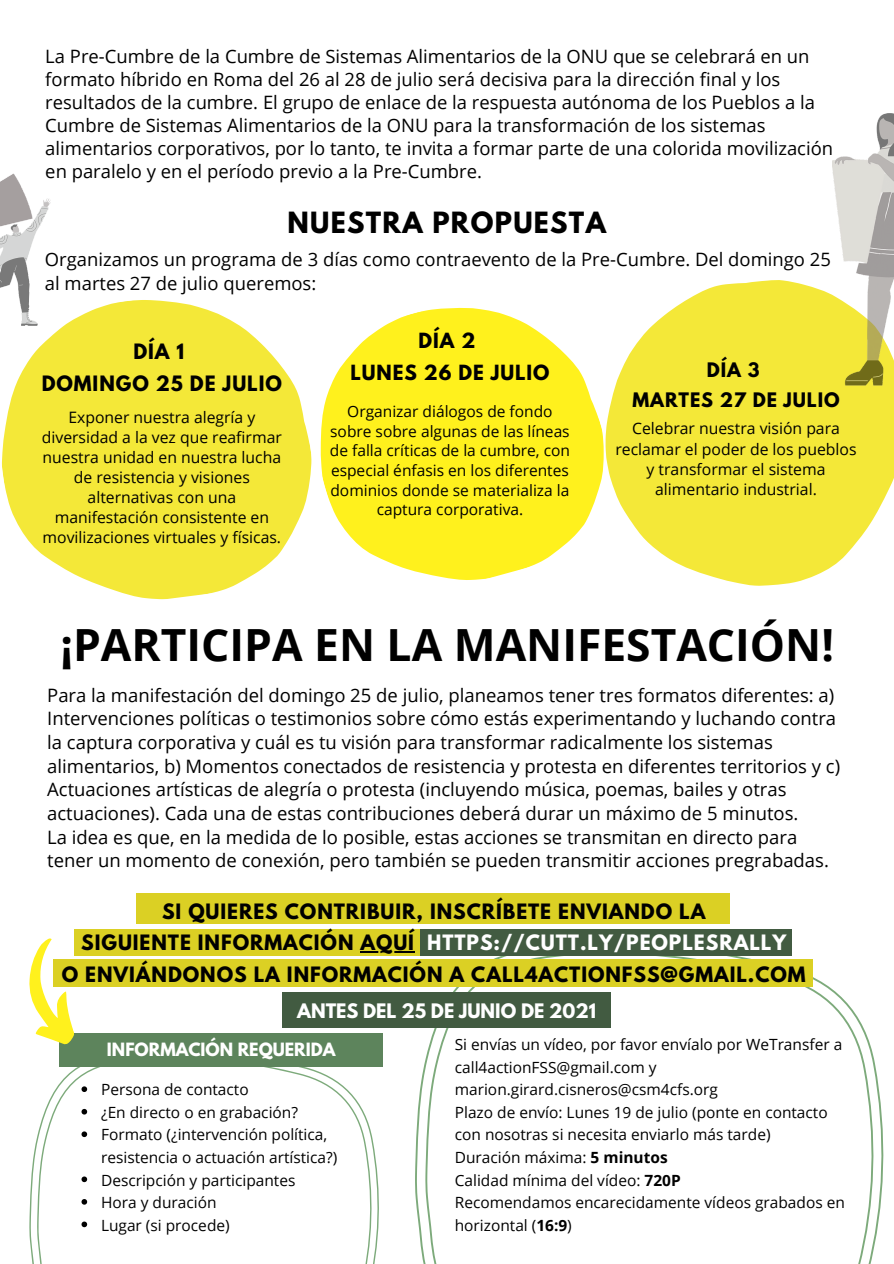
<style>
.page{position:relative;width:894px;height:1264px;background:#fff}
.page>*{position:absolute;margin:0;border:0;box-sizing:border-box;transform-origin:0 0}
.t1{font:700 44.4px "Open Sans";color:#000}
.t2{font:700 25.95px "League Spartan";letter-spacing:.05em;color:#000}
.t3{font:700 18.75px "League Spartan";letter-spacing:.05em;color:#000}
.t4{font:700 18.75px "League Spartan";letter-spacing:.05em;color:#fff}
.t5{font:700 18.6px "League Spartan";letter-spacing:.05em;color:#000}
.t6{font:18.45px/23.1px "Open Sans";color:#000}
.t7{font:700 17.7px "League Spartan";color:#fff}
.t8{font:700 17.7px "League Spartan";letter-spacing:.05em;color:#000}
.t9{font:700 16.2px "League Spartan";color:#fff}
.t10{font:15.75px/20px "Open Sans";color:#000;text-align:center}
.t11{font:15.6px/19.6px "Open Sans";color:#000;text-align:center}
.t12{font:15.45px/22.5px "Open Sans";color:#000}
.s1{color:#000}
.s2{font-weight:700}
</style>
<div class="page">
<svg style="left:2px;top:300px;width:309px;height:299px;fill:#f4e838"></svg>
<svg style="left:605px;top:280px;width:288px;height:305px;fill:#f4e838"></svg>
<svg style="left:320px;top:308px;width:283px;height:272px;fill:#fff11d"></svg>
<img style="left:832px;top:113px;width:61px;height:273px">
<img style="left:0;top:173px;width:51px;height:152px">
<svg style="left:415px;top:942px;width:469px;height:321px"></svg>
<div style="left:136px;top:893px;width:593px;height:31px;background:#dbd024"></div>
<div style="left:75px;top:929px;width:423px;height:26px;background:#dbd024"></div>
<div style="left:53px;top:959px;width:759px;height:27px;background:#dbd024"></div>
<svg style="left:29px;top:1066px;width:353px;height:197px"></svg>
<div style="left:59px;top:1033px;width:324px;height:33px;background:#5d845c"></div>
<svg style="left:81px;top:1086px;width:6px;height:5px"></svg>
<svg style="left:81px;top:1108px;width:6px;height:6px"></svg>
<svg style="left:81px;top:1131px;width:6px;height:6px"></svg>
<svg style="left:81px;top:1176px;width:6px;height:6px"></svg>
<svg style="left:81px;top:1198px;width:6px;height:6px"></svg>
<svg style="left:81px;top:1221px;width:6px;height:6px"></svg>
<svg style="left:29px;top:936px;width:47px;height:109px"></svg>
<div style="left:420px;top:929px;width:371px;height:26px;background:#425b41"></div>
<div style="left:282px;top:992px;width:328px;height:35px;background:#425b41"></div>
<hr style="left:360px;top:951px;width:55px;height:1px;background:#000">
<p class="t6" style="left:45px;top:44px;width:789px">La Pre-Cumbre de la Cumbre de Sistemas Alimentarios de la ONU que se celebrará en un formato híbrido en Roma del 26 al 28 de julio será decisiva para la dirección final y los resultados de la cumbre. El grupo de enlace de la respuesta autónoma de los Pueblos a la Cumbre de Sistemas Alimentarios de la ONU para la transformación de los sistemas alimentarios corporativos, por lo tanto, te invita a formar parte de una colorida movilización en paralelo y en el período previo a la Pre-Cumbre.</p>
<p class="t2" style="left:287px;top:209px;width:320px">NUESTRA PROPUESTA</p>
<p class="t6" style="left:45px;top:248px;width:787px">Organizamos un programa de 3 días como contraevento de la Pre-Cumbre. Del domingo 25 al martes 27 de julio queremos:</p>
<p class="t3" style="left:133px;top:342px;width:52px">DÍA 1</p>
<p class="t3" style="left:42px;top:374px;width:242px">DOMINGO 25 DE JULIO</p>
<p class="t10" style="left:42px;top:407px;width:241px">Exponer nuestra alegría y diversidad a la vez que reafirmar nuestra unidad en nuestra lucha de resistencia y visiones alternativas con una manifestación consistente en movilizaciones virtuales y físicas.</p>
<p class="t5" style="left:418px;top:331px;width:58px">DÍA 2</p>
<p class="t5" style="left:350px;top:363px;width:200px">LUNES 26 DE JULIO</p>
<p class="t11" style="left:330px;top:401px;width:242px">Organizar diálogos de fondo sobre sobre algunas de las líneas de falla críticas de la cumbre, con especial énfasis en los diferentes dominios donde se materializa la captura corporativa.</p>
<p class="t8" style="left:706px;top:361px;width:54px">DÍA 3</p>
<p class="t8" style="left:632px;top:391px;width:208px">MARTES 27 DE JULIO</p>
<p class="t10" style="left:615px;top:418px;width:243px">Celebrar nuestra visión para reclamar el poder de los pueblos y transformar el sistema alimentario industrial.</p>
<p class="t1" style="left:60px;top:613px;width:775px">¡PARTICIPA EN LA MANIFESTACIÓN!</p>
<p class="t6" style="left:47px;top:682px;width:794px;line-height:23.7px">Para la manifestación del domingo 25 de julio, planeamos tener tres formatos diferentes: a)<br>Intervenciones políticas o testimonios sobre cómo estás experimentando y luchando contra la captura corporativa y cuál es tu visión para transformar radicalmente los sistemas alimentarios, b) Momentos conectados de resistencia y protesta en diferentes territorios y c)<br>Actuaciones artísticas de alegría o protesta (incluyendo música, poemas, bailes y otras actuaciones). Cada una de estas contribuciones deberá durar un máximo de 5 minutos.</p>
<p class="t6" style="left:47px;top:824px;width:783px;line-height:23.7px">La idea es que, en la medida de lo posible, estas acciones se transmitan en directo para tener un momento de conexión, pero también se pueden transmitir acciones pregrabadas.</p>
<p class="t3" style="left:162px;top:901px;width:544px">SI QUIERES CONTRIBUIR, INSCRÍBETE ENVIANDO LA</p>
<p class="t4" style="left:81px;top:933px;width:706px"><span class="s1">SIGUIENTE INFORMACIÓN AQUÍ</span> HTTPS://CUTT.LY/PEOPLESRALLY</p>
<p class="t3" style="left:62px;top:964px;width:745px">O ENVIÁNDONOS LA INFORMACIÓN A CALL4ACTIONFSS@GMAIL.COM</p>
<p class="t7" style="left:297px;top:1001px;width:300px">ANTES DEL 25 DE JUNIO DE 2021</p>
<p class="t9" style="left:107px;top:1041px;width:230px">INFORMACIÓN REQUERIDA</p>
<p class="t12" style="left:101px;top:1078px;width:149px">Persona de contacto</p>
<p class="t12" style="left:101px;top:1100px;width:198px">¿En directo o en grabación?</p>
<p class="t12" style="left:101px;top:1123px;width:238px">Formato (¿intervención política, resistencia o actuación artística?)</p>
<p class="t12" style="left:101px;top:1168px;width:196px">Descripción y participantes</p>
<p class="t12" style="left:101px;top:1190px;width:117px">Hora y duración</p>
<p class="t12" style="left:101px;top:1213px;width:130px">Lugar (si procede)</p>
<p class="t12" style="left:454px;top:1033px;width:389px">Si envías un vídeo, por favor envíalo por WeTransfer a call4actionFSS@gmail.com y marion.girard.cisneros@csm4cfs.org</p>
<p class="t12" style="left:454px;top:1100px;width:374px">Plazo de envío: Lunes 19 de julio (ponte en contacto con nosotras si necesita enviarlo más tarde)</p>
<p class="t12" style="left:454px;top:1145px;width:214px">Duración máxima: <span class="s2">5 minutos</span></p>
<p class="t12" style="left:454px;top:1168px;width:227px">Calidad mínima del vídeo: <span class="s2">720P</span></p>
<p class="t12" style="left:454px;top:1190px;width:391px">Recomendamos encarecidamente vídeos grabados en horizontal (<span class="s2">16:9</span>)</p>
</div>
